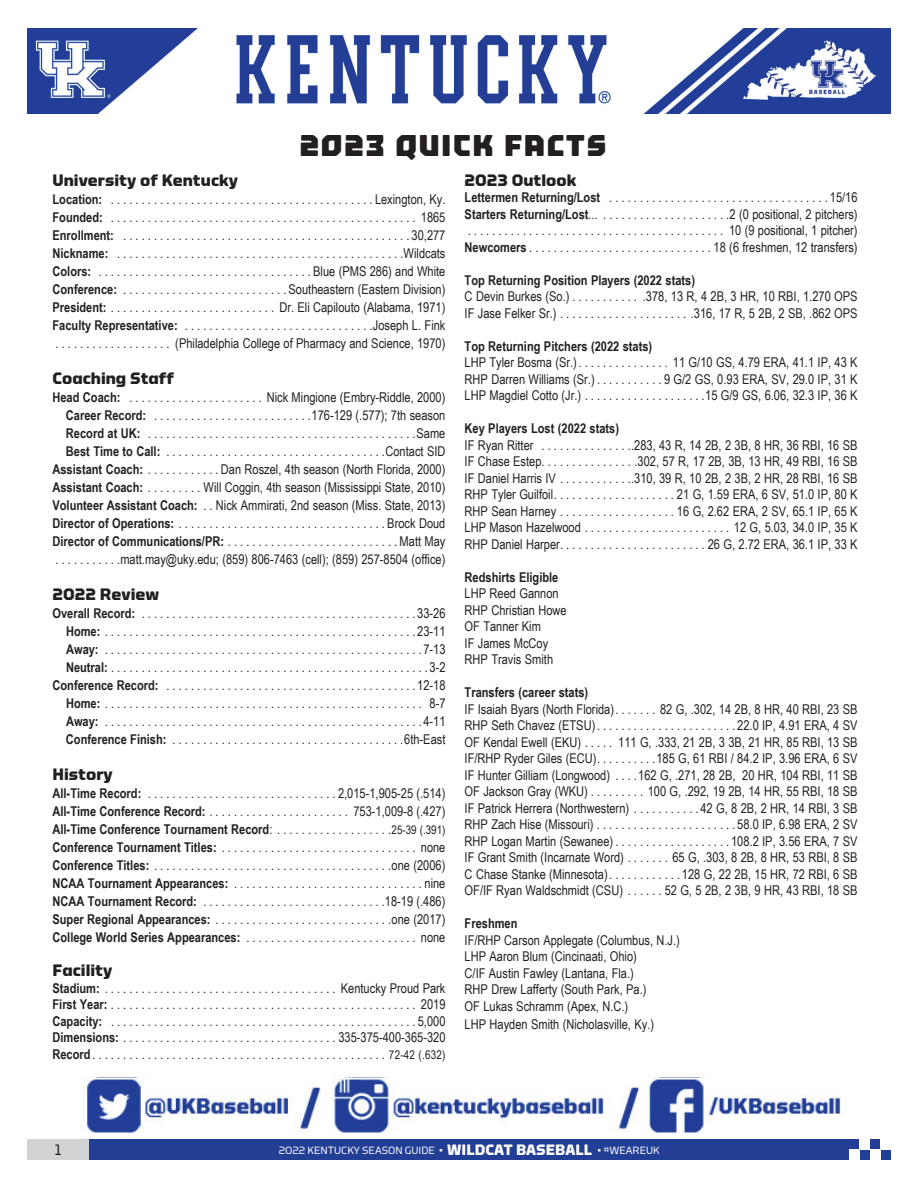
<style>
.page{position:relative;width:918px;height:1188px;background:#fff}
.page>*{position:absolute;margin:0;border:0;box-sizing:border-box;transform-origin:0 0}
.t1{font:900 30px "Torque";letter-spacing:.05em;color:#231f20}
.t2{font:700 16.5px "Torque";color:#231f20}
.t3{font:15px "Torque";color:#231f20}
.t4{font:13.5px/16.5px "Arial Narrow";color:#231f20;text-align:justify}
.t5{font:700 13.5px "Arial Narrow";color:#231f20}
.t6{font:10.5px "Torque";color:#fff}
.s1{font-weight:700}
.s2{font-size:11.85px}
.s3{font-size:12px}
.s4{font-weight:700;font-size:15px}
</style>
<div class="page">
<div style="left:27px;top:1139px;width:63px;height:20px;background:#d1d2d4"></div>
<div style="left:90px;top:1139px;width:801px;height:20px;background:#233e95"></div>
<div style="left:880px;top:1139px;width:11px;height:10px;background:#fff"></div>
<div style="left:870px;top:1149px;width:10px;height:10px;background:#fff"></div>
<div style="left:859px;top:1139px;width:11px;height:10px;background:#fff"></div>
<div style="left:849px;top:1149px;width:10px;height:10px;background:#fff"></div>
<img style="left:27px;top:28px;width:864px;height:85px">
<img style="left:87px;top:1078px;width:754px;height:55px">
<h1 class="t1" style="left:300px;top:128px;width:308px">2023 QUICK FACTS</h1>
<p class="t2" style="left:52px;top:171px;width:187px">University of Kentucky</p>
<p class="t4" style="left:52px;top:189px;width:394px;line-height:18px;text-align:left"><span class="s1">Location:</span> . . . . . . . . . . . . . . . . . . . . . . . . . . . . . . . . . . . . . . . . . . Lexington, Ky.<br><span class="s1">Founded:</span> . . . . . . . . . . . . . . . . . . . . . . . . . . . . . . . . . . . . . . . . . . . . . . . . . . 1865<br><span class="s1">Enrollment:</span> . . . . . . . . . . . . . . . . . . . . . . . . . . . . . . . . . . . . . . . . . . . . . . 30,277<br><span class="s1">Nickname:</span> . . . . . . . . . . . . . . . . . . . . . . . . . . . . . . . . . . . . . . . . . . . . . . Wildcats <span class="s1">Colors:</span> . . . . . . . . . . . . . . . . . . . . . . . . . . . . . . . . . . Blue (PMS 286) and White <span class="s1">Conference:</span> . . . . . . . . . . . . . . . . . . . . . . . . . . Southeastern (Eastern Division)<br><span class="s1">President:</span> . . . . . . . . . . . . . . . . . . . . . . . . . . . Dr. Eli Capilouto (Alabama, 1971)<br><span class="s1">Faculty Representative:</span> . . . . . . . . . . . . . . . . . . . . . . . . . . . . . . Joseph L. Fink . . . . . . . . . . . . . . . . . . . (Philadelphia College of Pharmacy and Science, 1970)</p>
<p class="t2" style="left:52px;top:369px;width:123px">Coaching Staff</p>
<p class="t4" style="left:52px;top:387px;width:394px;line-height:18px;text-align:right"><span class="s1">Head Coach:</span> . . . . . . . . . . . . . . . . . . . . . . Nick Mingione (Embry-Riddle, 2000)<br><span class="s1">Career Record:</span> . . . . . . . . . . . . . . . . . . . . . . . . . 176-129 (.577); 7th season <span class="s1">Record at UK:</span> . . . . . . . . . . . . . . . . . . . . . . . . . . . . . . . . . . . . . . . . . . . Same <span class="s1">Best Time to Call:</span> . . . . . . . . . . . . . . . . . . . . . . . . . . . . . . . . . . . Contact SID <span class="s1">Assistant Coach:</span> . . . . . . . . . . . Dan Roszel, 4th season (North Florida, 2000)<br><span class="s1">Assistant Coach:</span> . . . . . . . . . Will Coggin, 4th season (Mississippi State, 2010)<br><span class="s1">Volunteer Assistant Coach:</span> . . Nick Ammirati, 2nd season (Miss. State, 2013)<br><span class="s1">Director of Operations:</span> . . . . . . . . . . . . . . . . . . . . . . . . . . . . . . . . . Brock Doud <span class="s1">Director of Communications/PR:</span> . . . . . . . . . . . . . . . . . . . . . . . . . . . Matt May . . . . . . . . . . . matt.may@uky.edu; (859) 806-7463 (cell); (859) 257-8504 (office)</p>
<p class="t2" style="left:52px;top:585px;width:108px">2022 Review</p>
<p class="t4" style="left:52px;top:603px;width:395px;line-height:18px;text-align:right"><span class="s1">Overall Record:</span> . . . . . . . . . . . . . . . . . . . . . . . . . . . . . . . . . . . . . . . . . . . . 33-26<br><span class="s1">Home:</span> . . . . . . . . . . . . . . . . . . . . . . . . . . . . . . . . . . . . . . . . . . . . . . . . . . 23-11<br><span class="s1">Away:</span> . . . . . . . . . . . . . . . . . . . . . . . . . . . . . . . . . . . . . . . . . . . . . . . . . . . 7-13<br><span class="s1">Neutral:</span> . . . . . . . . . . . . . . . . . . . . . . . . . . . . . . . . . . . . . . . . . . . . . . . . . . . 3-2<br><span class="s1">Conference Record:</span> . . . . . . . . . . . . . . . . . . . . . . . . . . . . . . . . . . . . . . . . 12-18<br><span class="s1">Home:</span> . . . . . . . . . . . . . . . . . . . . . . . . . . . . . . . . . . . . . . . . . . . . . . . . . . . . 8-7<br><span class="s1">Away:</span> . . . . . . . . . . . . . . . . . . . . . . . . . . . . . . . . . . . . . . . . . . . . . . . . . . . 4-11<br><span class="s1">Conference Finish:</span> . . . . . . . . . . . . . . . . . . . . . . . . . . . . . . . . . . . . . 6th-East</p>
<p class="t2" style="left:52px;top:765px;width:62px">History</p>
<p class="t4" style="left:52px;top:783px;width:394px;line-height:18px"><span class="s1">All-Time Record:</span> . . . . . . . . . . . . . . . . . . . . . . . . . . . . . . 2,015-1,905-25 (.514)<br><span class="s1">All-Time Conference Record:</span> . . . . . . . . . . . . . . . . . . . . . . . 753-1,009-8 (.427)<br><span class="s1">All-Time Conference Tournament Record</span>: . . . . . . . . . . . . . . . . . . <span class="s2">25-39 (.391)<br></span><span class="s1">Conference Tournament Titles:</span> . . . . . . . . . . . . . . . . . . . . . . . . . . . . . . . . none <span class="s1">Conference Titles:</span> . . . . . . . . . . . . . . . . . . . . . . . . . . . . . . . . . . . . . . one (2006)<br><span class="s1">NCAA Tournament Appearances:</span> . . . . . . . . . . . . . . . . . . . . . . . . . . . . . . nine <span class="s1">NCAA Tournament Record:</span>..............................18-19 (.486)<br><span class="s1">Super Regional Appearances:</span> . . . . . . . . . . . . . . . . . . . . . . . . . . . . one (2017)<br><span class="s1">College World Series Appearances:</span> . . . . . . . . . . . . . . . . . . . . . . . . . . . . none</p>
<p class="t2" style="left:52px;top:961px;width:61px">Facility</p>
<p class="t4" style="left:52px;top:979px;width:395px"><span class="s1">Stadium:</span> . . . . . . . . . . . . . . . . . . . . . . . . . . . . . . . . . . . . . . Kentucky Proud Park <span class="s1">First Year:</span> . . . . . . . . . . . . . . . . . . . . . . . . . . . . . . . . . . . . . . . . . . . . . . . . . . 2019<br><span class="s1">Capacity:</span> . . . . . . . . . . . . . . . . . . . . . . . . . . . . . . . . . . . . . . . . . . . . . . . . . 5,000<br><span class="s1">Dimensions:</span> . . . . . . . . . . . . . . . . . . . . . . . . . . . . . . . . . . 335-375-400-365-320<br><span class="s1">Record</span> . . . . . . . . . . . . . . . . . . . . . . . . . . . . . . . . . . . . . . . . . . . . . . . . <span class="s3">72-42 (.632)</span></p>
<p class="t2" style="left:465px;top:171px;width:113px">2023 Outlook</p>
<p class="t4" style="left:465px;top:189px;width:395px"><span class="s1">Lettermen Returning/Lost</span> . . . . . . . . . . . . . . . . . . . . . . . . . . . . . . . . . . . 15/16<br><span class="s1">Starters Returning/Lost</span>... . . . . . . . . . . . . . . . . . . . . 2 (0 positional, 2 pitchers) . . . . . . . . . . . . . . . . . . . . . . . . . . . . . . . . . . . . . . . . . . 10 (9 positional, 1 pitcher)<br><span class="s1">Newcomers</span> . . . . . . . . . . . . . . . . . . . . . . . . . . . . . 18 (6 freshmen, 12 transfers)</p>
<p class="t5" style="left:465px;top:270px;width:232px">Top Returning Position Players (2022 stats)</p>
<p class="t4" style="left:465px;top:288px;width:395px">C Devin Burkes (So.) . . . . . . . . . . . .378, 13 R, 4 2B, 3 HR, 10 RBI, 1.270 OPS<br>IF Jase Felker Sr.) . . . . . . . . . . . . . . . . . . . . . .316, 17 R, 5 2B, 2 SB, .862 OPS</p>
<p class="t5" style="left:465px;top:336px;width:189px">Top Returning Pitchers (2022 stats)</p>
<p class="t4" style="left:465px;top:354px;width:394px">LHP Tyler Bosma (Sr.) . . . . . . . . . . . . . . . 11 G/10 GS, 4.79 ERA, 41.1 IP, 43 K RHP Darren Williams (Sr.) . . . . . . . . . . 9 G/2 GS, 0.93 ERA, SV, 29.0 IP, 31 K LHP Magdiel Cotto (Jr.) . . . . . . . . . . . . . . . . . . . 15 G/9 GS, 6.06, 32.3 IP, 36 K</p>
<p class="t5" style="left:465px;top:418px;width:156px">Key Players Lost (2022 stats)</p>
<p class="t4" style="left:465px;top:436px;width:395px">IF Ryan Ritter . . . . . . . . . . . . . . .283, 43 R, 14 2B, 2 3B, 8 HR, 36 RBI, 16 SB IF Chase Estep . . . . . . . . . . . . . . . .302, 57 R, 17 2B, 3B, 13 HR, 49 RBI, 16 SB IF Daniel Harris IV . . . . . . . . . . . .310, 39 R, 10 2B, 2 3B, 2 HR, 28 RBI, 16 SB RHP Tyler Guilfoil . . . . . . . . . . . . . . . . . . . . 21 G, 1.59 ERA, 6 SV, 51.0 IP, 80 K RHP Sean Harney . . . . . . . . . . . . . . . . . . . 16 G, 2.62 ERA, 2 SV, 65.1 IP, 65 K LHP Mason Hazelwood . . . . . . . . . . . . . . . . . . . . . . . . 12 G, 5.03, 34.0 IP, 35 K RHP Daniel Harper . . . . . . . . . . . . . . . . . . . . . . . . 26 G, 2.72 ERA, 36.1 IP, 33 K</p>
<p class="t5" style="left:465px;top:567px;width:95px">Redshirts Eligible</p>
<p class="t4" style="left:465px;top:585px;width:104px;text-align:left">LHP Reed Gannon<br>RHP Christian Howe<br>OF Tanner Kim<br>IF James McCoy<br>RHP Travis Smith</p>
<p class="t5" style="left:465px;top:682px;width:125px">Transfers (career stats)</p>
<p class="t4" style="left:465px;top:700px;width:395px">IF Isaiah Byars (North Florida) . . . . . . . 82 G, .302, 14 2B, 8 HR, 40 RBI, 23 SB RHP Seth Chavez (ETSU) . . . . . . . . . . . . . . . . . . . . . . 22.0 IP, 4.91 ERA, 4 SV OF Kendal Ewell (EKU) . . . . . 111 G, .333, 21 2B, 3 3B, 21 HR, 85 RBI, 13 SB IF/RHP Ryder Giles (ECU) . . . . . . . . . 185 G, 61 RBI / 84.2 IP, 3.96 ERA, 6 SV IF Hunter Gilliam (Longwood) . . . 162 G, .271, 28 2B, 20 HR, 104 RBI, 11 SB OF Jackson Gray (WKU) . . . . . . . . . 100 G, .292, 19 2B, 14 HR, 55 RBI, 18 SB IF Patrick Herrera (Northwestern) . . . . . . . . . . 42 G, 8 2B, 2 HR, 14 RBI, 3 SB RHP Zach Hise (Missouri) . . . . . . . . . . . . . . . . . . . . . . 58.0 IP, 6.98 ERA, 2 SV RHP Logan Martin (Sewanee) . . . . . . . . . . . . . . . . . . 108.2 IP, 3.56 ERA, 7 SV IF Grant Smith (Incarnate Word) . . . . . . . 65 G, .303, 8 2B, 8 HR, 53 RBI, 8 SB C Chase Stanke (Minnesota) . . . . . . . . . . . 128 G, 22 2B, 15 HR, 72 RBI, 6 SB OF/IF Ryan Waldschmidt (CSU) . . . . . . 52 G, 5 2B, 2 3B, 9 HR, 43 RBI, 18 SB</p>
<p class="t5" style="left:465px;top:913px;width:54px">Freshmen</p>
<p class="t4" style="left:465px;top:931px;width:217px;text-align:left">IF/RHP Carson Applegate (Columbus, N.J.)<br>LHP Aaron Blum (Cincinaati, Ohio)<br>C/IF Austin Fawley (Lantana, Fla.)<br>RHP Drew Lafferty (South Park, Pa.)<br>OF Lukas Schramm (Apex, N.C.)</p>
<p class="t4" style="left:465px;top:1015px;width:191px">LHP Hayden Smith (Nicholasville, Ky.)</p>
<p class="t3" style="left:55px;top:1142px;width:8px">1</p>
<p class="t6" style="left:279px;top:1144px;width:383px">2022 KENTUCKY SEASON GUIDE • <span class="s4">WILDCAT BASEBALL</span> • #WEAREUK</p>
</div>
